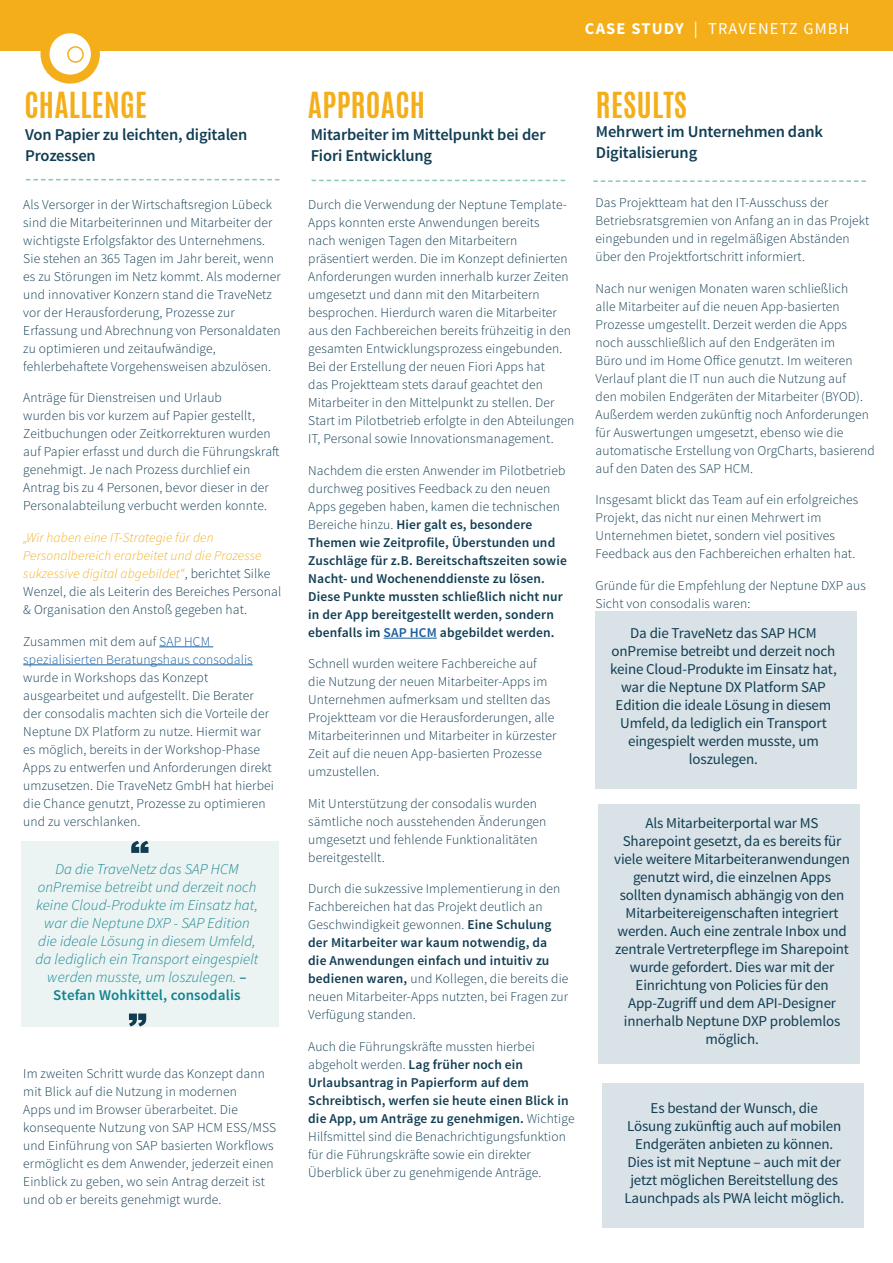
<style>
.page{position:relative;width:893px;height:1263px;background:#fff}
.page>*{position:absolute;margin:0;border:0;box-sizing:border-box;transform-origin:0 0}
.heading{font:700 30px "Antonio";letter-spacing:.01em;color:#f4ae1a}
.heading-2{font:600 16.5px/21px "Source Sans Pro";letter-spacing:-.01em;color:#113d53}
.t1{font:16.5px "Source Sans Pro";letter-spacing:.07em;color:#fff}
.t2{font:15px/18px "Source Sans Pro";letter-spacing:-.01em;color:#113d53;text-align:center}
.main_text{font:italic 300 15px/18px "Source Sans Pro";letter-spacing:.01em;color:#118391;text-align:center}
.main_text-2{font:300 13.5px/18px "Source Sans Pro";letter-spacing:.01em;color:#113d53}
.main_text-3{font:600 13.5px/18px "Source Sans Pro";letter-spacing:.01em;color:#113d53}
.main_text-4{font:italic 300 13.5px/18px "Source Sans Pro";letter-spacing:.01em;color:#f4ae1a}
.s1{font-weight:700}
.s2{font-style:normal;color:#113d53}
.s3{color:#175d9e}
.s4{font-weight:600;font-style:normal}
.s5{font-weight:300}
.s6{font-weight:600}
</style>
<div class="page">
<div style="left:0;top:0;width:893px;height:50px;background:#f4ae1a"></div>
<div style="left:40px;top:24px;width:60px;height:60px;background:#f4ae1a;border-radius:50%"></div>
<div style="left:50px;top:33px;width:41px;height:42px;background:#fff;border-radius:50%"></div>
<svg style="left:67px;top:46px;width:17px;height:17px"></svg>
<svg style="left:26px;top:179px;width:253px;height:1px"></svg>
<svg style="left:312px;top:180px;width:253px;height:1px"></svg>
<hr style="left:159px;top:646px;width:54px;height:1px;background:#175d9e">
<hr style="left:23px;top:664px;width:230px;height:1px;background:#175d9e">
<hr style="left:383px;top:638px;width:54px;height:1px;background:#175d9e">
<svg style="left:593px;top:180px;width:273px;height:2px"></svg>
<div style="left:595px;top:612px;width:262px;height:177px;background:#d9e3e7"></div>
<div style="left:21px;top:841px;width:257px;height:185px;background:#ebf4f2"></div>
<svg style="left:131px;top:841px;width:17px;height:12px"></svg>
<svg style="left:129px;top:1013px;width:17px;height:13px"></svg>
<div style="left:598px;top:804px;width:261px;height:259px;background:#d9e3e7"></div>
<div style="left:602px;top:1083px;width:262px;height:144px;background:#d9e3e7"></div>
<p class="t1" style="left:585px;top:19px;width:266px"><span class="s1">CASE STUDY</span> | TRAVENETZ GMBH</p>
<p class="heading" style="left:24px;top:82px;width:124px">CHALLENGE</p>
<p class="heading" style="left:308px;top:82px;width:119px">APPROACH</p>
<p class="heading-2" style="left:25px;top:124px;width:224px">Von Papier zu leichten, digitalen<br>Prozessen</p>
<p class="heading-2" style="left:311px;top:124px;width:236px">Mitarbeiter im Mittelpunkt bei der<br>Fiori Entwicklung</p>
<p class="main_text-2" style="left:23px;top:196px;width:259px">Als Versorger in der Wirtschaftsregion Lübeck sind die Mitarbeiterinnen und Mitarbeiter der wichtigste Erfolgsfaktor des Unternehmens.<br>Sie stehen an 365 Tagen im Jahr bereit, wenn es zu Störungen im Netz kommt. Als moderner und innovativer Konzern stand die TraveNetz vor der Herausforderung, Prozesse zur Erfassung und Abrechnung von Personaldaten zu optimieren und zeitaufwändige, fehlerbehaftete Vorgehensweisen abzulösen.</p>
<p class="main_text-2" style="left:23px;top:389px;width:258px">Anträge für Dienstreisen und Urlaub<br>wurden bis vor kurzem auf Papier gestellt, Zeitbuchungen oder Zeitkorrekturen wurden auf Papier erfasst und durch die Führungskraft genehmigt. Je nach Prozess durchlief ein Antrag bis zu 4 Personen, bevor dieser in der Personalabteilung verbucht werden konnte.</p>
<p class="main_text-4" style="left:23px;top:528px;width:259px">„Wir haben eine IT-Strategie für den Personalbereich erarbeitet und die Prozesse sukzessive digital abgebildet“<span class="s2">, berichtet Silke Wenzel, die als Leiterin des Bereiches Personal &amp; Organisation den Anstoß gegeben hat.</span></p>
<p class="main_text-2" style="left:23px;top:632px;width:252px">Zusammen mit dem auf <span class="s3">SAP HCM spezialisierten Beratungshaus consodalis </span>wurde in Workshops das Konzept ausgearbeitet und aufgestellt. Die Berater der consodalis machten sich die Vorteile der Neptune DX Platform zu nutze. Hiermit war es möglich, bereits in der Workshop-Phase Apps zu entwerfen und Anforderungen direkt umzusetzen. Die TraveNetz GmbH hat hierbei die Chance genutzt, Prozesse zu optimieren und zu verschlanken.</p>
<p class="main_text" style="left:36px;top:860px;width:224px">Da die TraveNetz das SAP HCM onPremise betreibt und derzeit noch keine Cloud-Produkte im Einsatz hat, war die Neptune DXP - SAP Edition die ideale Lösung in diesem Umfeld, da lediglich ein Transport eingespielt werden musste, um loszulegen. <span class="s4">– Stefan Wohkittel, consodalis</span></p>
<p class="main_text-2" style="left:23px;top:1064px;width:254px">Im zweiten Schritt wurde das Konzept dann mit Blick auf die Nutzung in modernen<br>Apps und im Browser überarbeitet. Die konsequente Nutzung von SAP HCM ESS/MSS und Einführung von SAP basierten Workflows ermöglicht es dem Anwender, jederzeit einen Einblick zu geben, wo sein Antrag derzeit ist und ob er bereits genehmigt wurde.</p>
<p class="main_text-2" style="left:308px;top:196px;width:268px">Durch die Verwendung der Neptune Template-Apps konnten erste Anwendungen bereits<br>nach wenigen Tagen den Mitarbeitern präsentiert werden. Die im Konzept definierten Anforderungen wurden innerhalb kurzer Zeiten umgesetzt und dann mit den Mitarbeitern besprochen. Hierdurch waren die Mitarbeiter aus den Fachbereichen bereits frühzeitig in den gesamten Entwicklungsprozess eingebunden.<br>Bei der Erstellung der neuen Fiori Apps hat<br>das Projektteam stets darauf geachtet den Mitarbeiter in den Mittelpunkt zu stellen. Der Start im Pilotbetrieb erfolgte in den Abteilungen IT, Personal sowie Innovationsmanagement.</p>
<p class="main_text-3" style="left:308px;top:462px;width:260px"><span class="s5">Nachdem die ersten Anwender im Pilotbetrieb durchweg positives Feedback zu den neuen Apps gegeben haben, kamen die technischen Bereiche hinzu.</span> Hier galt es, besondere Themen wie Zeitprofile, Überstunden und Zuschläge für z.B. Bereitschaftszeiten sowie Nacht- und Wochenenddienste zu lösen.<br>Diese Punkte mussten schließlich nicht nur in der App bereitgestellt werden, sondern ebenfalls im <span class="s3">SAP HCM</span> abgebildet werden.</p>
<p class="main_text-2" style="left:308px;top:655px;width:250px">Schnell wurden weitere Fachbereiche auf die Nutzung der neuen Mitarbeiter-Apps im Unternehmen aufmerksam und stellten das Projektteam vor die Herausforderungen, alle Mitarbeiterinnen und Mitarbeiter in kürzester Zeit auf die neuen App-basierten Prozesse umzustellen.</p>
<p class="main_text-2" style="left:308px;top:794px;width:240px">Mit Unterstützung der consodalis wurden sämtliche noch ausstehenden Änderungen umgesetzt und fehlende Funktionalitäten bereitgestellt.</p>
<p class="main_text-2" style="left:308px;top:880px;width:262px">Durch die sukzessive Implementierung in den Fachbereichen hat das Projekt deutlich an Geschwindigkeit gewonnen. <span class="s6">Eine Schulung der Mitarbeiter war kaum notwendig, da die Anwendungen einfach und intuitiv zu bedienen waren,</span> und Kollegen, die bereits die neuen Mitarbeiter-Apps nutzten, bei Fragen zur Verfügung standen.</p>
<p class="main_text-2" style="left:308px;top:1037px;width:268px">Auch die Führungskräfte mussten hierbei abgeholt werden. <span class="s6">Lag früher noch ein Urlaubsantrag in Papierform auf dem Schreibtisch, werfen sie heute einen Blick in die App, um Anträge zu genehmigen.</span> Wichtige Hilfsmittel sind die Benachrichtigungsfunktion für die Führungskräfte sowie ein direkter Überblick über zu genehmigende Anträge.</p>
<p class="heading" style="left:596px;top:82px;width:93px">RESULTS</p>
<p class="heading-2" style="left:596px;top:122px;width:229px">Mehrwert im Unternehmen dank<br>Digitalisierung</p>
<p class="main_text-2" style="left:595px;top:194px;width:275px">Das Projektteam hat den IT-Ausschuss der Betriebsratsgremien von Anfang an in das Projekt eingebunden und in regelmäßigen Abständen über den Projektfortschritt informiert.</p>
<p class="main_text-2" style="left:595px;top:279px;width:281px">Nach nur wenigen Monaten waren schließlich<br>alle Mitarbeiter auf die neuen App-basierten Prozesse umgestellt. Derzeit werden die Apps noch ausschließlich auf den Endgeräten im<br>Büro und im Home Office genutzt. Im weiteren Verlauf plant die IT nun auch die Nutzung auf<br>den mobilen Endgeräten der Mitarbeiter (BYOD).<br>Außerdem werden zukünftig noch Anforderungen für Auswertungen umgesetzt, ebenso wie die automatische Erstellung von OrgCharts, basierend auf den Daten des SAP HCM.</p>
<p class="main_text-2" style="left:595px;top:491px;width:264px">Insgesamt blickt das Team auf ein erfolgreiches Projekt, das nicht nur einen Mehrwert im Unternehmen bietet, sondern viel positives Feedback aus den Fachbereichen erhalten hat.</p>
<p class="main_text-2" style="left:595px;top:576px;width:272px">Gründe für die Empfehlung der Neptune DXP aus<br>Sicht von consodalis waren:</p>
<p class="t2" style="left:610px;top:624px;width:228px">Da die TraveNetz das SAP HCM onPremise betreibt und derzeit noch keine Cloud-Produkte im Einsatz hat, war die Neptune DX Platform SAP<br>Edition die ideale Lösung in diesem<br>Umfeld, da lediglich ein Transport eingespielt werden musste, um loszulegen.</p>
<p class="t2" style="left:614px;top:814px;width:237px">Als Mitarbeiterportal war MS Sharepoint gesetzt, da es bereits für viele weitere Mitarbeiteranwendungen genutzt wird, die einzelnen Apps sollten dynamisch abhängig von den Mitarbeitereigenschaften integriert werden. Auch eine zentrale Inbox und zentrale Vertreterpflege im Sharepoint wurde gefordert. Dies war mit der Einrichtung von Policies für den App-Zugriff und dem API-Designer innerhalb Neptune DXP problemlos möglich.</p>
<p class="t2" style="left:624px;top:1100px;width:221px">Es bestand der Wunsch, die<br>Lösung zukünftig auch auf mobilen<br>Endgeräten anbieten zu können.<br>Dies ist mit Neptune – auch mit der jetzt möglichen Bereitstellung des<br>Launchpads als PWA leicht möglich.</p>
</div>
